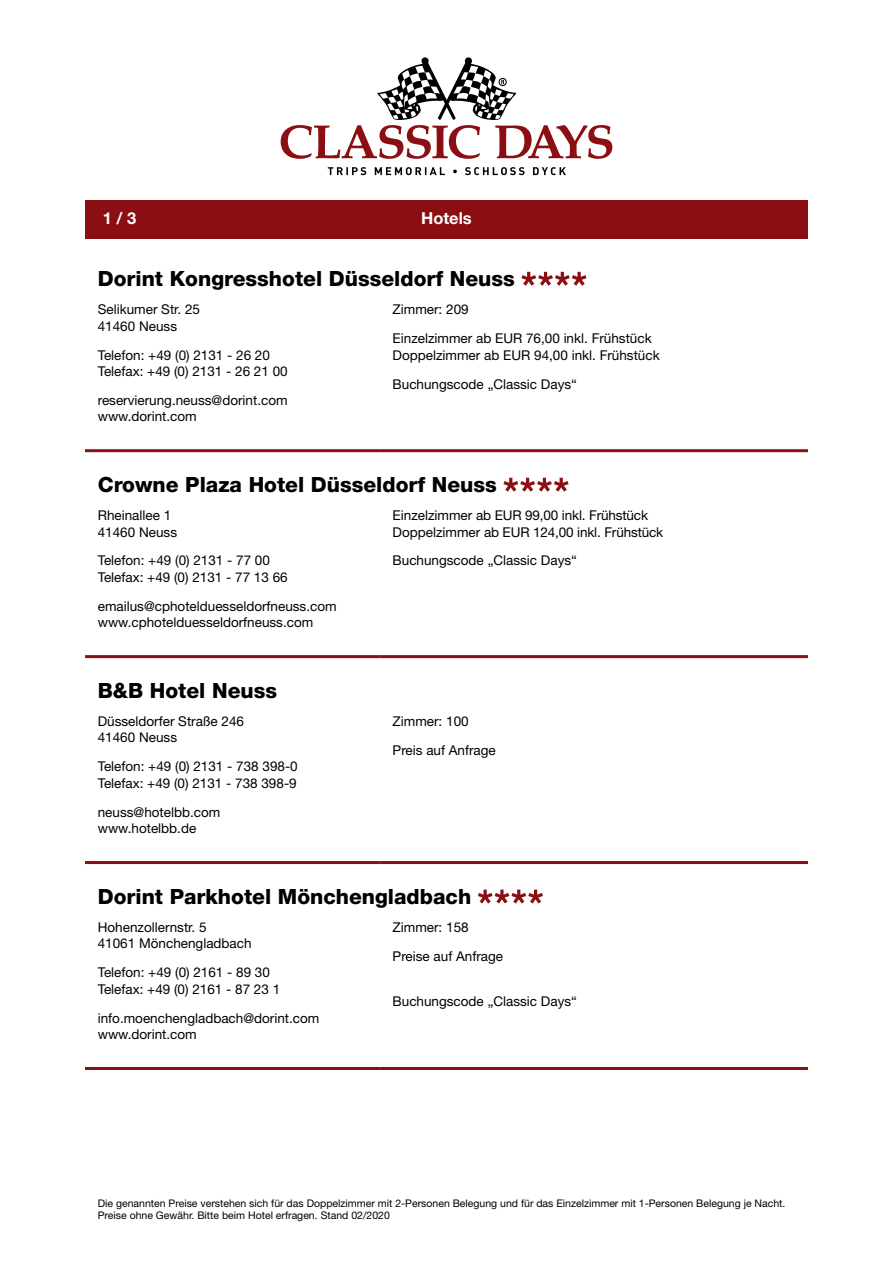
<style>
.page{position:relative;width:893px;height:1263px;background:#fff}
.page>*{position:absolute;margin:0;border:0;box-sizing:border-box;transform-origin:0 0}
.t1{font:800 21px "Helvetica Neue LT Std";color:#000}
.t2{font:700 16.5px "Helvetica Neue LT Std";color:#fff}
.t3{font:13.5px/16.2px "Helvetica Neue LT Std";color:#000}
.t4{font:10.5px/12.6px "Helvetica Neue LT Std";color:#000}
</style>
<div class="page">
<svg style="left:281px;top:57px;width:331px;height:102px"></svg>
<svg style="left:328px;top:167px;width:238px;height:8px"></svg>
<div style="left:85px;top:201px;width:723px;height:38px;background:#8b0e13"></div>
<hr style="left:85px;top:861px;width:295px;height:3px;background:#8b0e13">
<hr style="left:380px;top:861px;width:428px;height:3px;background:#8b0e13">
<hr style="left:85px;top:1067px;width:295px;height:3px;background:#8b0e13">
<hr style="left:380px;top:1067px;width:428px;height:3px;background:#8b0e13">
<svg style="left:478px;top:889px;width:65px;height:14px"></svg>
<hr style="left:85px;top:449px;width:295px;height:3px;background:#8b0e13">
<hr style="left:380px;top:449px;width:428px;height:3px;background:#8b0e13">
<svg style="left:521px;top:272px;width:65px;height:14px"></svg>
<hr style="left:85px;top:655px;width:295px;height:3px;background:#8b0e13">
<hr style="left:380px;top:655px;width:428px;height:3px;background:#8b0e13">
<svg style="left:503px;top:478px;width:66px;height:14px"></svg>
<p class="t2" style="left:103px;top:208px;width:35px">1 / 3</p>
<p class="t2" style="left:421px;top:208px;width:52px">Hotels</p>
<h1 class="t1" style="left:98px;top:266px;width:418px">Dorint Kongresshotel Düsseldorf Neuss</h1>
<p class="t3" style="left:98px;top:301px;width:104px">Selikumer Str. 25<br>41460 Neuss</p>
<p class="t3" style="left:98px;top:346px;width:191px">Telefon: +49 (0) 2131 - 26 20<br>Telefax: +49 (0) 2131 - 26 21 00</p>
<p class="t3" style="left:98px;top:392px;width:191px">reservierung.neuss@dorint.com www.dorint.com</p>
<p class="t3" style="left:393px;top:295px;width:261px;line-height:29px">Zimmer: 209<br>Einzelzimmer ab EUR 76,00 inkl. Frühstück</p>
<p class="t3" style="left:393px;top:340px;width:269px;line-height:29px">Doppelzimmer ab EUR 94,00 inkl. Frühstück<br>Buchungscode „Classic Days“</p>
<h1 class="t1" style="left:98px;top:472px;width:401px">Crowne Plaza Hotel Düsseldorf Neuss</h1>
<p class="t3" style="left:98px;top:507px;width:81px">Rheinallee 1<br>41460 Neuss</p>
<p class="t3" style="left:98px;top:552px;width:191px">Telefon: +49 (0) 2131 - 77 00<br>Telefax: +49 (0) 2131 - 77 13 66</p>
<p class="t3" style="left:98px;top:598px;width:240px">emailus@cphotelduesseldorfneuss.com www.cphotelduesseldorfneuss.com</p>
<p class="t3" style="left:393px;top:507px;width:272px">Einzelzimmer ab EUR 99,00 inkl. Frühstück<br>Doppelzimmer ab EUR 124,00 inkl. Frühstück</p>
<p class="t3" style="left:393px;top:552px;width:186px">Buchungscode „Classic Days“</p>
<h1 class="t1" style="left:98px;top:678px;width:181px">B&amp;B Hotel Neuss</h1>
<p class="t3" style="left:98px;top:713px;width:148px">Düsseldorfer Straße 246<br>41460 Neuss</p>
<p class="t3" style="left:98px;top:758px;width:201px">Telefon: +49 (0) 2131 - 738 398-0<br>Telefax: +49 (0) 2131 - 738 398-9</p>
<p class="t3" style="left:98px;top:803px;width:124px">neuss@hotelbb.com www.hotelbb.de</p>
<p class="t3" style="left:393px;top:707px;width:105px;line-height:29px">Zimmer: 100<br>Preis auf Anfrage</p>
<h1 class="t1" style="left:98px;top:883px;width:375px">Dorint Parkhotel Mönchengladbach</h1>
<p class="t3" style="left:98px;top:919px;width:155px">Hohenzollernstr. 5<br>41061 Mönchengladbach</p>
<p class="t3" style="left:98px;top:964px;width:184px">Telefon: +49 (0) 2161 - 89 30<br>Telefax: +49 (0) 2161 - 87 23 1</p>
<p class="t3" style="left:98px;top:1009px;width:223px">info.moenchengladbach@dorint.com www.dorint.com</p>
<p class="t3" style="left:393px;top:913px;width:112px;line-height:29px">Zimmer: 158<br>Preise auf Anfrage</p>
<p class="t3" style="left:393px;top:993px;width:186px">Buchungscode „Classic Days“</p>
<p class="t4" style="left:98px;top:1196px;width:689px">Die genannten Preise verstehen sich für das Doppelzimmer mit 2-Personen Belegung und für das Einzelzimmer mit 1-Personen Belegung je Nacht.<br>Preise ohne Gewähr. Bitte beim Hotel erfragen. Stand 02/2020</p>
</div>
